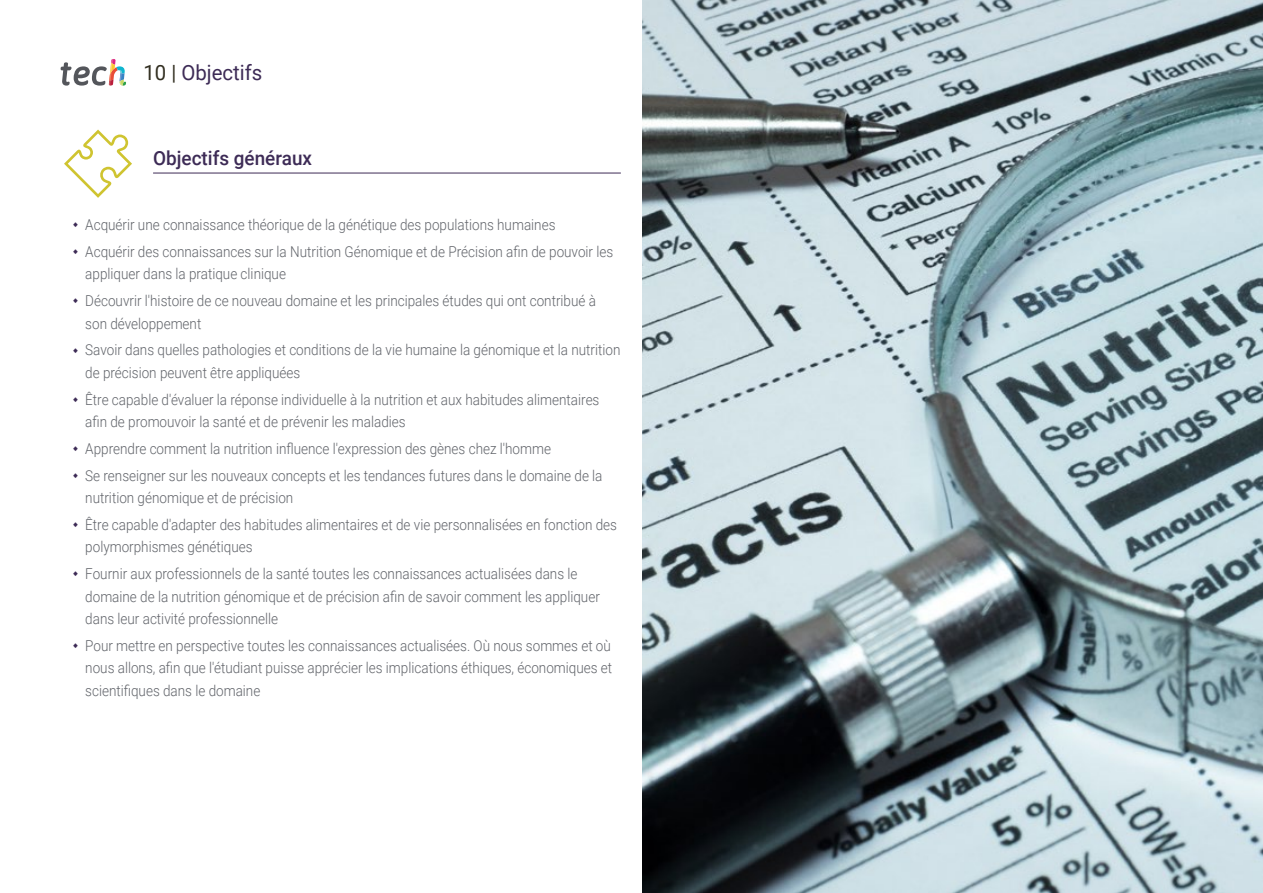
<style>
.page{position:relative;width:1263px;height:893px;background:#fff}
.page>*{position:absolute;margin:0;border:0;box-sizing:border-box;transform-origin:0 0}
.t1{font:21px "Roboto";color:#3d2b56}
.t2{font:500 19.5px "Roboto";color:#3d2b56}
.t3{font:300 15px/26.7px "Roboto";color:#61646a;scale:.9 1}
.s1{color:#312e20}
</style>
<div class="page">
<hr style="left:153px;top:173px;width:468px;height:1px;background:#3d2b56">
<svg style="left:64px;top:130px;width:68px;height:68px"></svg>
<img style="left:642px;top:0;width:621px;height:893px">
<svg style="left:61px;top:59px;width:65px;height:27px"></svg>
<h1 class="t1" style="left:144px;top:57px;width:120px"><span class="s1">10 |</span> Objectifs</h1>
<h2 class="t2" style="left:153px;top:144px;width:160px">Objectifs généraux</h2>
<p class="t3" style="left:85px;top:211px;width:588px">Acquérir une connaissance théorique de la génétique des populations humaines<br>Acquérir des connaissances sur la Nutrition Génomique et de Précision afin de pouvoir les</p>
<p class="t3" style="left:85px;top:260px;width:569px">appliquer dans la pratique clinique<br>Découvrir l'histoire de ce nouveau domaine et les principales études qui ont contribué à</p>
<p class="t3" style="left:85px;top:309px;width:596px">son développement<br>Savoir dans quelles pathologies et conditions de la vie humaine la génomique et la nutrition</p>
<p class="t3" style="left:85px;top:359px;width:573px">de précision peuvent être appliquées<br>Être capable d'évaluer la réponse individuelle à la nutrition et aux habitudes alimentaires</p>
<p class="t3" style="left:85px;top:408px;width:576px">afin de promouvoir la santé et de prévenir les maladies<br>Apprendre comment la nutrition influence l'expression des gènes chez l'homme<br>Se renseigner sur les nouveaux concepts et les tendances futures dans le domaine de la</p>
<p class="t3" style="left:85px;top:484px;width:592px">nutrition génomique et de précision<br>Être capable d'adapter des habitudes alimentaires et de vie personnalisées en fonction des</p>
<p class="t3" style="left:85px;top:533px;width:548px">polymorphismes génétiques<br>Fournir aux professionnels de la santé toutes les connaissances actualisées dans le</p>
<p class="t3" style="left:85px;top:584px;width:573px;line-height:22.5px">domaine de la nutrition génomique et de précision afin de savoir comment les appliquer dans leur activité professionnelle</p>
<p class="t3" style="left:85px;top:634px;width:587px;line-height:22.5px;text-align:justify">Pour mettre en perspective toutes les connaissances actualisées. Où nous sommes et où nous allons, afin que l'étudiant puisse apprécier les implications éthiques, économiques et scientifiques dans le domaine</p>
</div>
